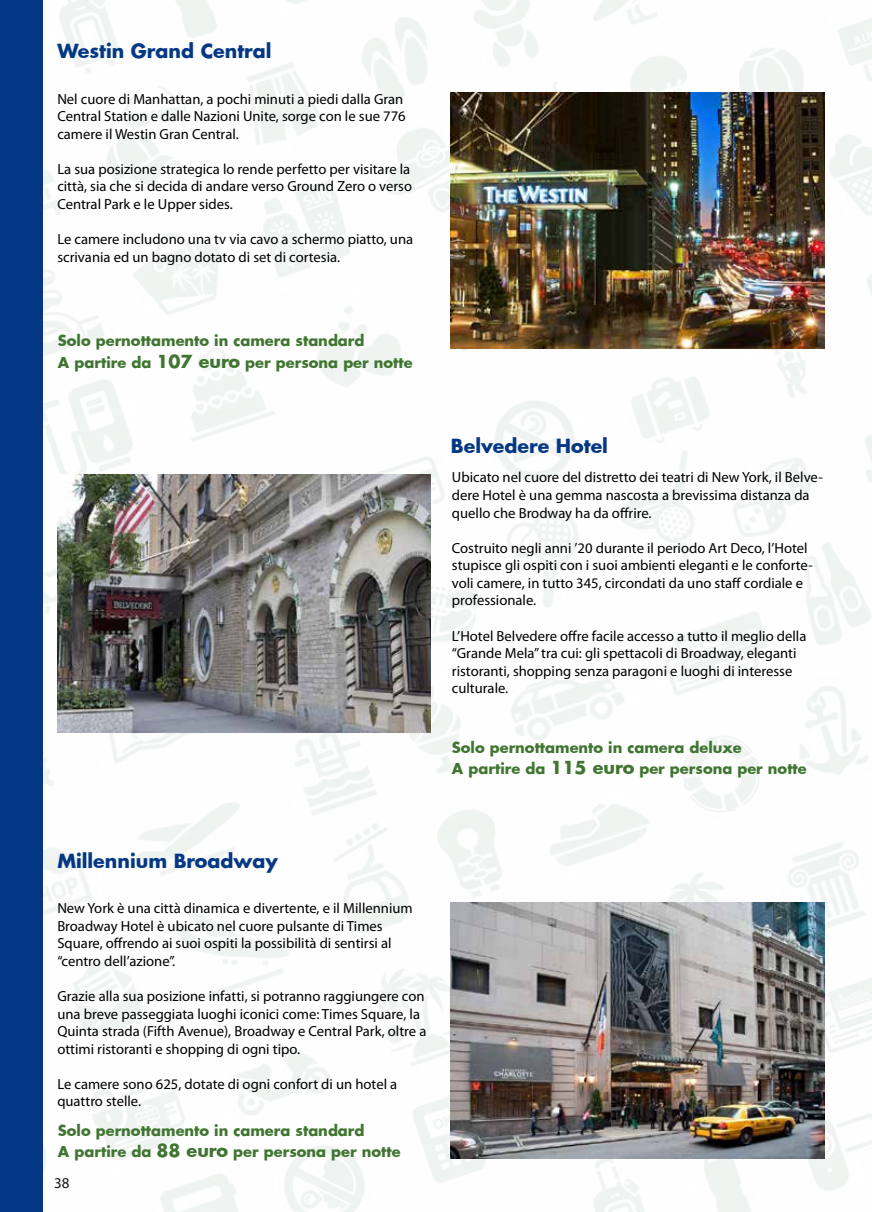
<style>
.page{position:relative;width:872px;height:1212px;background:#fff}
.page>*{position:absolute;margin:0;border:0;box-sizing:border-box;transform-origin:0 0}
.t1{font:700 19.05px "Futura";color:#043884}
.t2{font:15px "Myriad Pro";color:#000}
.t3{font:14.7px/17.5px "Myriad Pro";color:#000}
.t4{font:700 14.7px/21.1px "Futura";color:#407531}
.s1{font-size:17.55px}
</style>
<div class="page">
<img style="left:42px;top:0;width:830px;height:1212px">
<img style="left:451px;top:93px;width:373px;height:256px">
<img style="left:451px;top:902px;width:373px;height:257px">
<img style="left:58px;top:475px;width:372px;height:257px">
<div style="left:0;top:0;width:42px;height:1212px;background:#043884"></div>
<p class="t1" style="left:57px;top:38px;width:216px">Westin Grand Central</p>
<p class="t3" style="left:57px;top:90px;width:350px">Nel cuore di Manhattan, a pochi minuti a piedi dalla Gran<br>Central Station e dalle Nazioni Unite, sorge con le sue 776 camere il Westin Gran Central.</p>
<p class="t3" style="left:57px;top:160px;width:356px">La sua posizione strategica lo rende perfetto per visitare la città, sia che si decida di andare verso Ground Zero o verso<br>Central Park e le Upper sides.</p>
<p class="t3" style="left:57px;top:230px;width:357px">Le camere includono una tv via cavo a schermo piatto, una scrivania ed un bagno dotato di set di cortesia.</p>
<p class="t4" style="left:58px;top:330px;width:356px">Solo pernottamento in camera standard<br>A partire da <span class="s1">107 euro</span> per persona per notte</p>
<p class="t1" style="left:451px;top:432px;width:159px">Belvedere Hotel</p>
<p class="t3" style="left:452px;top:468px;width:372px">Ubicato nel cuore del distretto dei teatri di New York, il Belve&shy;dere Hotel è una gemma nascosta a brevissima distanza da quello che Brodway ha da offrire.</p>
<p class="t3" style="left:452px;top:539px;width:362px">Costruito negli anni ’20 durante il periodo Art Deco, l’Hotel stupisce gli ospiti con i suoi ambienti eleganti e le conforte&shy;voli camere, in tutto 345, circondati da uno staff cordiale e professionale.</p>
<p class="t3" style="left:452px;top:627px;width:356px">L’Hotel Belvedere offre facile accesso a tutto il meglio della “Grande Mela” tra cui: gli spettacoli di Broadway, eleganti ristoranti, shopping senza paragoni e luoghi di interesse culturale.</p>
<p class="t4" style="left:452px;top:736px;width:356px">Solo pernottamento in camera deluxe<br>A partire da <span class="s1">115 euro</span> per persona per notte</p>
<p class="t1" style="left:57px;top:848px;width:222px">Millennium Broadway</p>
<p class="t3" style="left:57px;top:899px;width:357px">New York è una città dinamica e divertente, e il Millennium Broadway Hotel è ubicato nel cuore pulsante di Times Square, offrendo ai suoi ospiti la possibilità di sentirsi al “centro dell’azione”.</p>
<p class="t3" style="left:57px;top:987px;width:370px">Grazie alla sua posizione infatti, si potranno raggiungere con una breve passeggiata luoghi iconici come: Times Square, la Quinta strada (Fifth Avenue), Broadway e Central Park, oltre a ottimi ristoranti e shopping di ogni tipo.</p>
<p class="t3" style="left:57px;top:1075px;width:341px">Le camere sono 625, dotate di ogni confort di un hotel a quattro stelle.</p>
<p class="t4" style="left:58px;top:1119px;width:344px">Solo pernottamento in camera standard<br>A partire da <span class="s1">88 euro</span> per persona per notte</p>
<p class="t2" style="left:54px;top:1174px;width:17px">38</p>
</div>
